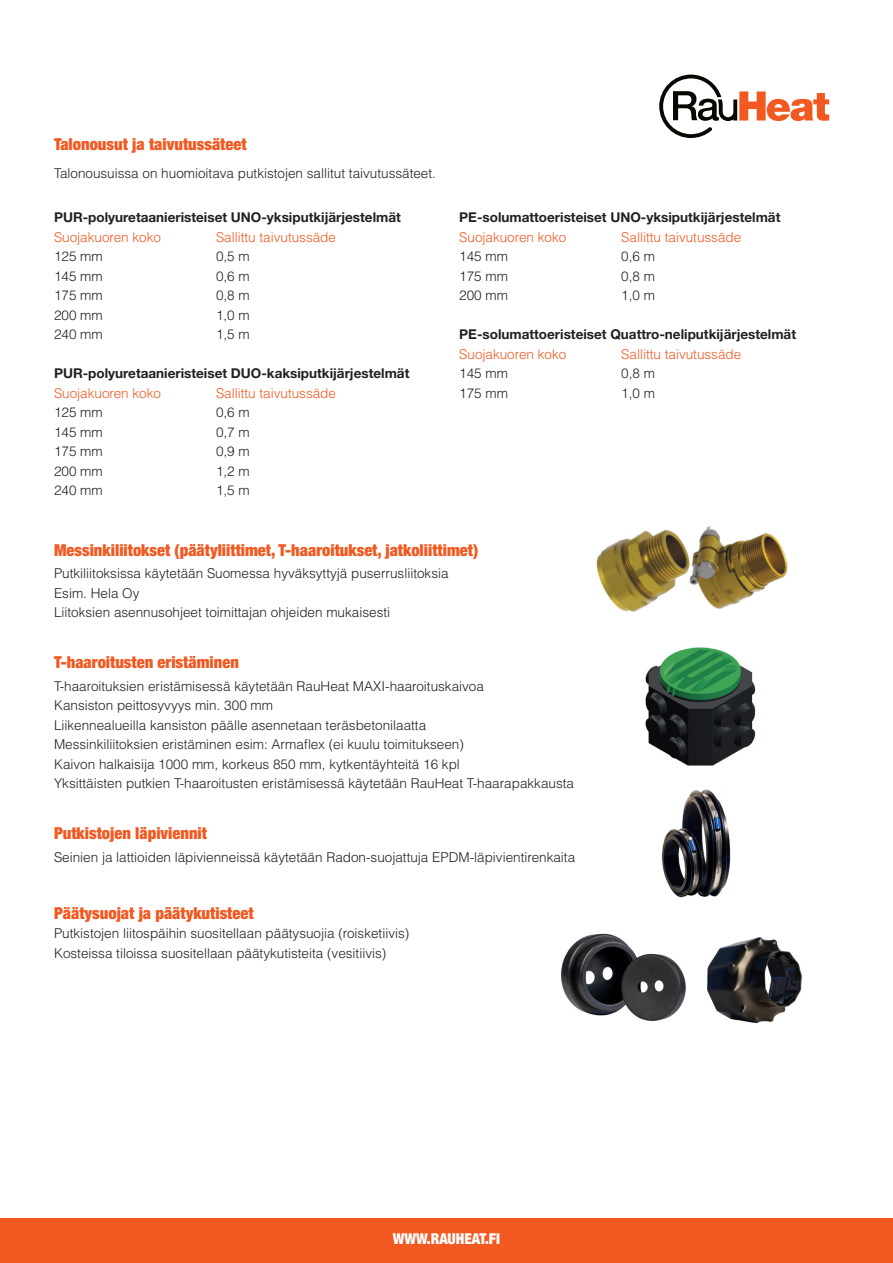
<style>
.page{position:relative;width:893px;height:1263px;background:#fff}
.page>*{position:absolute;margin:0;border:0;box-sizing:border-box;transform-origin:0 0}
.t1{font:900 condensed 16.5px "Helvetica Neue LT Std";color:#f15921}
.t2{font:900 condensed 15px "Helvetica Neue LT Std";color:#fff}
.t3{font:300 13.5px/19.5px "Helvetica LT Std";color:#231f20}
.Leipis{font:700 13.5px "Helvetica Neue LT Std";color:#231f20}
.Leipis-2{font:300 13.5px "Helvetica LT Std";color:#f15921}
</style>
<div class="page">
<img style="left:722px;top:533px;width:66px;height:76px">
<img style="left:596px;top:526px;width:126px;height:86px">
<img style="left:645px;top:647px;width:111px;height:119px">
<img style="left:706px;top:937px;width:96px;height:87px">
<img style="left:561px;top:933px;width:125px;height:88px">
<img style="left:661px;top:789px;width:70px;height:109px">
<div style="left:0;top:1218px;width:893px;height:45px;background:#f15921"></div>
<svg style="left:659px;top:75px;width:170px;height:63px"></svg>
<p class="t1" style="left:54px;top:134px;width:194px">Talonousut ja taivutussäteet</p>
<p class="t3" style="left:54px;top:164px;width:383px">Talonousuissa on huomioitava putkistojen sallitut taivutussäteet.</p>
<p class="Leipis" style="left:54px;top:209px;width:348px">PUR-polyuretaanieristeiset UNO-yksiputkijärjestelmät</p>
<p class="Leipis-2" style="left:54px;top:229px;width:109px">Suojakuoren koko</p>
<p class="Leipis-2" style="left:216px;top:229px;width:122px">Sallittu taivutussäde</p>
<p class="t3" style="left:54px;top:247px;width:50px">125 mm</p>
<p class="t3" style="left:216px;top:247px;width:35px">0,5 m</p>
<p class="t3" style="left:54px;top:266px;width:50px">145 mm</p>
<p class="t3" style="left:216px;top:266px;width:35px">0,6 m</p>
<p class="t3" style="left:54px;top:286px;width:50px">175 mm</p>
<p class="t3" style="left:216px;top:286px;width:35px">0,8 m</p>
<p class="t3" style="left:54px;top:305px;width:50px">200 mm</p>
<p class="t3" style="left:216px;top:305px;width:35px">1,0 m</p>
<p class="t3" style="left:54px;top:325px;width:50px">240 mm</p>
<p class="t3" style="left:216px;top:325px;width:35px">1,5 m</p>
<p class="Leipis" style="left:54px;top:365px;width:357px">PUR-polyuretaanieristeiset DUO-kaksiputkijärjestelmät</p>
<p class="Leipis-2" style="left:54px;top:385px;width:109px">Suojakuoren koko</p>
<p class="Leipis-2" style="left:216px;top:385px;width:122px">Sallittu taivutussäde</p>
<p class="t3" style="left:54px;top:403px;width:50px">125 mm</p>
<p class="t3" style="left:216px;top:403px;width:35px">0,6 m</p>
<p class="t3" style="left:54px;top:422px;width:50px">145 mm</p>
<p class="t3" style="left:216px;top:422px;width:35px">0,7 m</p>
<p class="t3" style="left:54px;top:442px;width:50px">175 mm</p>
<p class="t3" style="left:216px;top:442px;width:35px">0,9 m</p>
<p class="t3" style="left:54px;top:461px;width:50px">200 mm</p>
<p class="t3" style="left:216px;top:461px;width:35px">1,2 m</p>
<p class="t3" style="left:54px;top:481px;width:50px">240 mm</p>
<p class="t3" style="left:216px;top:481px;width:35px">1,5 m</p>
<p class="Leipis" style="left:459px;top:209px;width:323px">PE-solumattoeristeiset UNO-yksiputkijärjestelmät</p>
<p class="Leipis-2" style="left:459px;top:229px;width:109px">Suojakuoren koko</p>
<p class="Leipis-2" style="left:621px;top:229px;width:122px">Sallittu taivutussäde</p>
<p class="t3" style="left:459px;top:247px;width:50px">145 mm</p>
<p class="t3" style="left:621px;top:247px;width:35px">0,6 m</p>
<p class="t3" style="left:459px;top:266px;width:50px">175 mm</p>
<p class="t3" style="left:621px;top:266px;width:35px">0,8 m</p>
<p class="t3" style="left:459px;top:286px;width:50px">200 mm</p>
<p class="t3" style="left:621px;top:286px;width:35px">1,0 m</p>
<p class="Leipis" style="left:459px;top:326px;width:338px">PE-solumattoeristeiset Quattro-neliputkijärjestelmät</p>
<p class="Leipis-2" style="left:459px;top:346px;width:109px">Suojakuoren koko</p>
<p class="Leipis-2" style="left:621px;top:346px;width:122px">Sallittu taivutussäde</p>
<p class="t3" style="left:459px;top:364px;width:50px">145 mm</p>
<p class="t3" style="left:621px;top:364px;width:35px">0,8 m</p>
<p class="t3" style="left:459px;top:383px;width:50px">175 mm</p>
<p class="t3" style="left:621px;top:383px;width:35px">1,0 m</p>
<p class="t1" style="left:54px;top:540px;width:426px">Messinkiliitokset (päätyliittimet, T-haaroitukset, jatkoliittimet)</p>
<p class="t3" style="left:54px;top:564px;width:396px">Putkiliitoksissa käytetään Suomessa hyväksyttyjä puserrusliitoksia</p>
<p class="t3" style="left:54px;top:583px;width:338px">Esim. Hela Oy<br>Liitoksien asennusohjeet toimittajan ohjeiden mukaisesti</p>
<p class="t1" style="left:54px;top:652px;width:186px">T-haaroitusten eristäminen</p>
<p class="t3" style="left:54px;top:676px;width:431px">T-haaroituksien eristämisessä käytetään RauHeat MAXI-haaroituskaivoa</p>
<p class="t3" style="left:54px;top:696px;width:221px">Kansiston peittosyvyys min. 300 mm</p>
<p class="t3" style="left:54px;top:715px;width:374px">Liikennealueilla kansiston päälle asennetaan teräsbetonilaatta</p>
<p class="t3" style="left:54px;top:735px;width:411px">Messinkiliitoksien eristäminen esim: Armaflex (ei kuulu toimitukseen)</p>
<p class="t3" style="left:54px;top:754px;width:407px">Kaivon halkaisija 1000 mm, korkeus 850 mm, kytkentäyhteitä 16 kpl</p>
<p class="t3" style="left:54px;top:774px;width:521px">Yksittäisten putkien T-haaroitusten eristämisessä käytetään RauHeat T-haarapakkausta</p>
<p class="t1" style="left:54px;top:823px;width:155px">Putkistojen läpiviennit</p>
<p class="t3" style="left:54px;top:847px;width:523px">Seinien ja lattioiden läpivienneissä käytetään Radon-suojattuja EPDM-läpivientirenkaita</p>
<p class="t1" style="left:54px;top:903px;width:201px">Päätysuojat ja päätykutisteet</p>
<p class="t3" style="left:54px;top:924px;width:357px">Putkistojen liitospäihin suositellaan päätysuojia (roisketiivis)</p>
<p class="t3" style="left:54px;top:943px;width:334px">Kosteissa tiloissa suositellaan päätykutisteita (vesitiivis)</p>
<p class="t2" style="left:393px;top:1229px;width:109px">WWW.RAUHEAT.FI</p>
</div>
